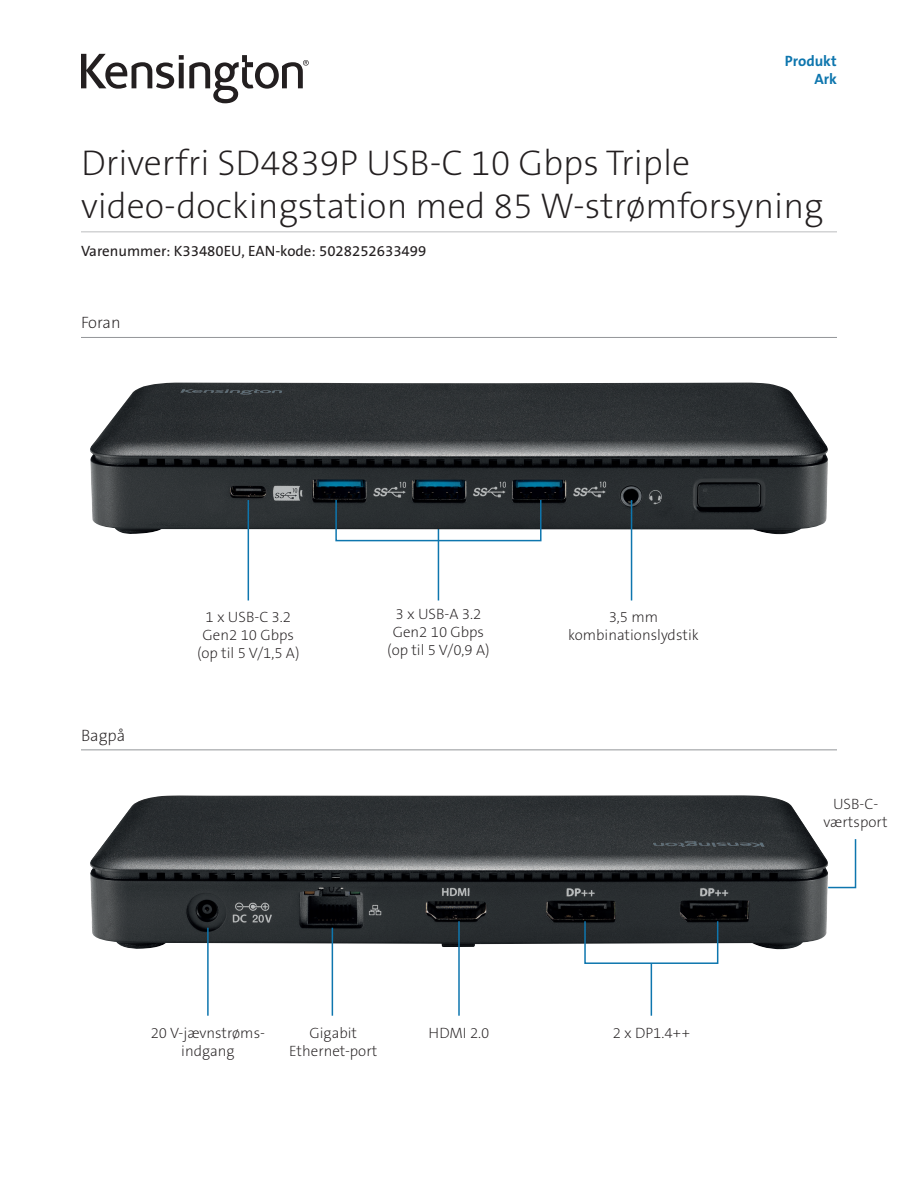
<style>
.page{position:relative;width:918px;height:1188px;background:#fff}
.page>*{position:absolute;margin:0;border:0;box-sizing:border-box;transform-origin:0 0}
.Product_Name{font:36px/43.2px "The Sans KENSINGTON2 XL";color:#231f20}
.Tech_Specs_Header{font:16.5px "The Sans KENSINGTON2 XL";color:#231f20}
.Image_Body{font:15px/18px "The Sans KENSINGTON2 XL";color:#231f20;text-align:center}
.Part_No__UPC{font:15px "The Sans KENSINGTON5 Rg";color:#231f20}
.Filetype_Header_Blue{font:15px "The Sans KENSINGTON7 Bd";color:#0e76ae}
</style>
<div class="page">
<svg style="left:81px;top:54px;width:228px;height:49px"></svg>
<hr style="left:81px;top:231px;width:756px;height:1px;background:#bcbdc0">
<hr style="left:81px;top:337px;width:756px;height:1px;background:#939598">
<hr style="left:81px;top:749px;width:756px;height:1px;background:#939598">
<hr style="left:438px;top:500px;width:1px;height:101px;background:#0e76ae">
<hr style="left:651px;top:963px;width:1px;height:53px;background:#0e76ae">
<svg style="left:828px;top:839px;width:29px;height:50px"></svg>
<img style="left:90px;top:383px;width:738px;height:152px">
<img style="left:90px;top:795px;width:738px;height:154px">
<div style="left:335px;top:499px;width:207px;height:42px;border:2px solid #0e76ae"></div>
<div style="left:584px;top:920px;width:134px;height:44px;border:2px solid #0e76ae"></div>
<hr style="left:207px;top:928px;width:2px;height:88px;background:#0e76ae">
<hr style="left:332px;top:928px;width:1px;height:88px;background:#0e76ae">
<hr style="left:458px;top:921px;width:2px;height:95px;background:#0e76ae">
<hr style="left:248px;top:500px;width:1px;height:101px;background:#0e76ae">
<hr style="left:631px;top:500px;width:1px;height:101px;background:#0e76ae">
<p class="Filetype_Header_Blue" style="left:785px;top:53px;width:53px">Produkt</p>
<p class="Filetype_Header_Blue" style="left:814px;top:71px;width:24px">Ark</p>
<h1 class="Product_Name" style="left:81px;top:142px;width:744px">Driverfri SD4839P USB-C 10 Gbps Triple video-dockingstation med 85 W-strømforsyning</h1>
<h2 class="Part_No__UPC" style="left:81px;top:243px;width:347px">Varenummer: K33480EU, EAN-kode: 5028252633499</h2>
<h3 class="Tech_Specs_Header" style="left:81px;top:314px;width:41px">Foran</h3>
<h3 class="Tech_Specs_Header" style="left:81px;top:726px;width:46px">Bagpå</h3>
<p class="Image_Body" style="left:197px;top:608px;width:104px">1 x USB-C 3.2<br>Gen2 10 Gbps (op til 5 V/1,5 A)</p>
<p class="Image_Body" style="left:387px;top:606px;width:104px">3 x USB-A 3.2<br>Gen2 10 Gbps (op til 5 V/0,9 A)</p>
<p class="Image_Body" style="left:568px;top:608px;width:132px">3,5 mm kombinationslydstik</p>
<p class="Image_Body" style="left:151px;top:1024px;width:116px">20 V-jævnstrøms&shy;indgang</p>
<p class="Image_Body" style="left:289px;top:1024px;width:90px">Gigabit<br>Ethernet-port</p>
<p class="Image_Body" style="left:428px;top:1024px;width:63px">HDMI 2.0</p>
<p class="Image_Body" style="left:613px;top:1024px;width:79px">2 x DP1.4++</p>
<p class="Image_Body" style="left:824px;top:796px;width:65px">USB-C&shy;værtsport</p>
</div>
